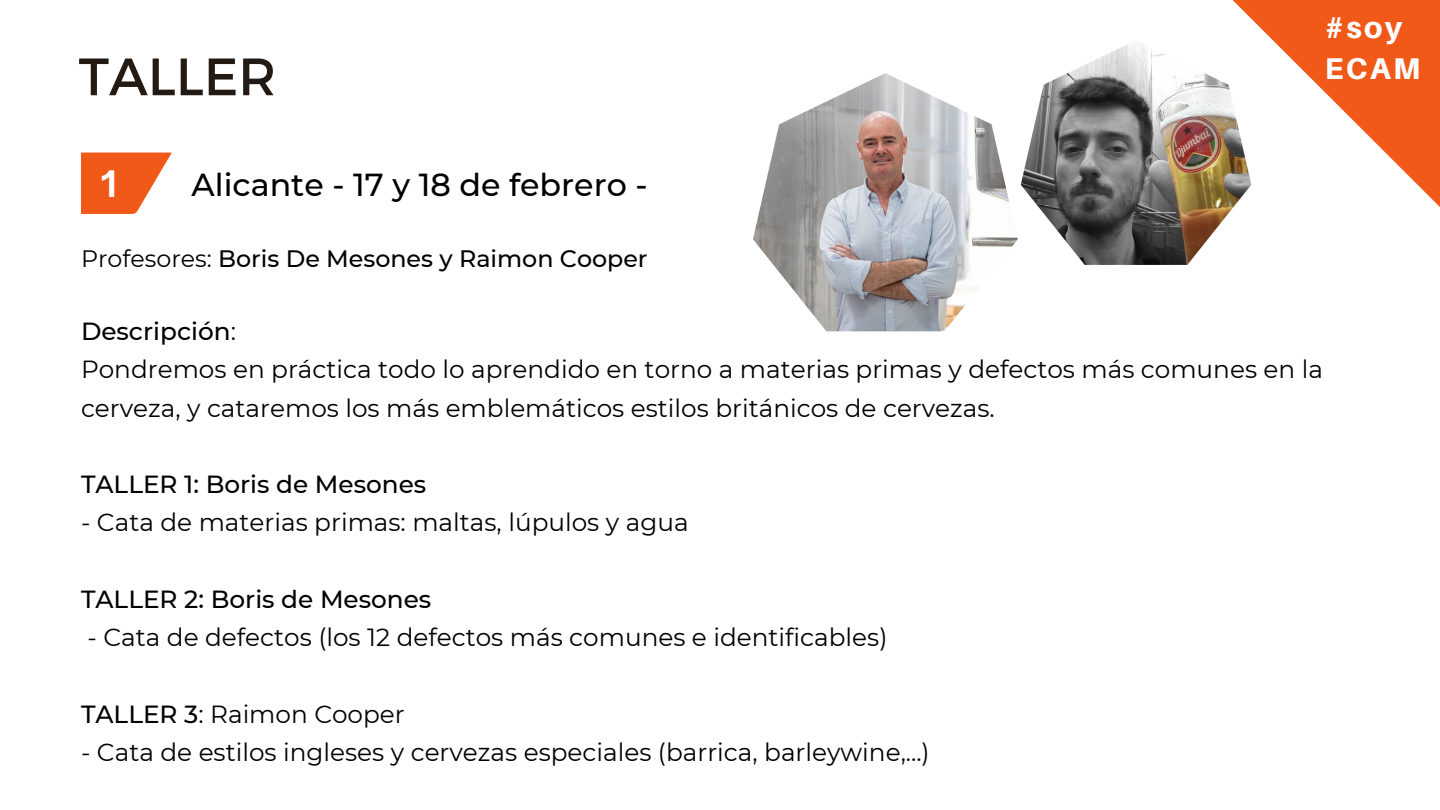
<style>
.page{position:relative;width:1440px;height:810px;background:#fff}
.page>*{position:absolute;margin:0;border:0;box-sizing:border-box;transform-origin:0 0}
.t1{font:52.5px "Montserrat";color:#231b13}
.t2{font:700 35px "Open Sauce One";color:#fff}
.t3{font:500 31.7px "Montserrat";color:#000}
.t4{font:800 30px "Aileron";letter-spacing:.08em;color:#fff}
.t5{font:24.8px/38.2px "Montserrat";color:#000}
.t6{font:500 24.8px "Montserrat";color:#000}
.t7{font:500 23.7px "Montserrat";color:#000}
.s1{font-weight:400}
.s2{font-weight:500}
</style>
<div class="page">
<svg style="left:81px;top:153px;width:91px;height:61px"></svg>
<svg style="left:1232px;top:0;width:208px;height:207px;fill:#f15918"></svg>
<img style="left:753px;top:73px;width:265px;height:258px">
<img style="left:1021px;top:40px;width:230px;height:225px">
<p class="t1" style="left:79px;top:42px;width:199px">TALLER</p>
<p class="t2" style="left:101px;top:162px;width:17px">1</p>
<p class="t3" style="left:192px;top:165px;width:458px">Alicante - 17 y 18 de febrero -</p>
<p class="t7" style="left:81px;top:244px;width:568px"><span class="s1">Profesores:</span> Boris De Mesones y Raimon Cooper</p>
<p class="t4" style="left:1325px;top:8px;width:79px">#soy</p>
<p class="t4" style="left:1325px;top:50px;width:97px">ECAM</p>
<p class="t6" style="left:81px;top:316px;width:156px">Descripción<span class="s1">:</span></p>
<p class="t5" style="left:81px;top:350px;width:1244px">Pondremos en práctica todo lo aprendido en torno a materias primas y defectos más comunes en la cerveza, y cataremos los más emblemáticos estilos británicos de cervezas.</p>
<p class="t6" style="left:81px;top:469px;width:347px">TALLER 1: Boris de Mesones</p>
<p class="t5" style="left:81px;top:503px;width:609px">- Cata de materias primas: maltas, lúpulos y agua</p>
<p class="t6" style="left:81px;top:584px;width:352px">TALLER 2: Boris de Mesones</p>
<p class="t5" style="left:87px;top:618px;width:801px">- Cata de defectos (los 12 defectos más comunes e identificables)</p>
<p class="t5" style="left:81px;top:695px;width:325px"><span class="s2">TALLER 3</span>: Raimon Cooper</p>
<p class="t5" style="left:81px;top:733px;width:850px">- Cata de estilos ingleses y cervezas especiales (barrica, barleywine,...)</p>
</div>
